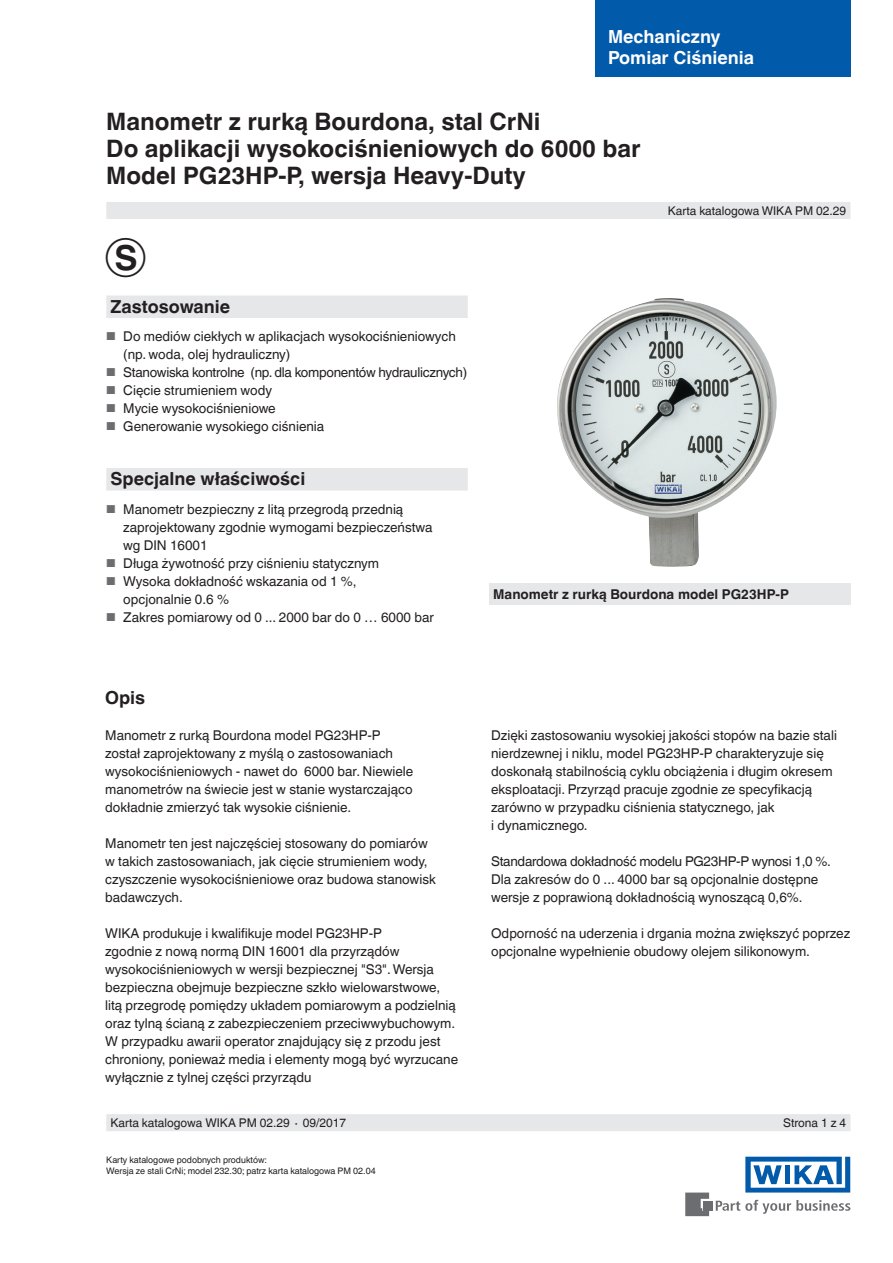
<style>
.page{position:relative;width:893px;height:1263px;background:#fff}
.page>*{position:absolute;margin:0;border:0;box-sizing:border-box;transform-origin:0 0}
.Running_text{font:43.5px "Wika";color:#231f20}
.Headline{font:700 24px "Helvetica World";color:#231f20}
.Subheadline1_grey_fi{font:700 18px "Helvetica World";color:#231f20}
.t1{font:700 18px/21px "Helvetica World";color:#fff}
.Subheadline1{font:700 18px "Helvetica World";color:#231f20}
.Running_text-2{font:13.5px/18px "Helvetica World";color:#231f20}
.Running_text-3{font:13.5px "Helvetica World";letter-spacing:-.02em;color:#231f20}
.Subheadline2{font:700 13.5px "Helvetica World";color:#231f20}
.Small_text{font:12px "Helvetica World";color:#231f20}
.Footnotes{font:9px "Helvetica World";color:#231f20}
.s1{font-size:11.55px;color:#6c6d70}
</style>
<div class="page">
<svg style="left:716px;top:1200px;width:134px;height:14px"></svg>
<div style="left:703px;top:1201px;width:9px;height:9px;background:#6c6d70"></div>
<svg style="left:685px;top:1192px;width:24px;height:24px"></svg>
<svg style="left:745px;top:1157px;width:105px;height:35px"></svg>
<div style="left:595px;top:0;width:255px;height:77px;background:#015aaa"></div>
<div style="left:106px;top:202px;width:744px;height:17px;background:#e6e7e9"></div>
<div style="left:106px;top:1114px;width:744px;height:17px;background:#e6e7e9"></div>
<img style="left:557px;top:298px;width:220px;height:269px">
<div style="left:489px;top:584px;width:362px;height:21px;background:#e6e7e9"></div>
<div style="left:106px;top:295px;width:362px;height:23px;background:#e6e7e9"></div>
<div style="left:106px;top:468px;width:362px;height:22px;background:#e6e7e9"></div>
<h3 class="t1" style="left:608px;top:26px;width:148px">Mechaniczny<br>Pomiar Ciśnienia</h3>
<p class="Headline" style="left:106px;top:108px;width:436px">Manometr z rurką Bourdona, stal CrNi</p>
<p class="Headline" style="left:106px;top:135px;width:536px">Do aplikacji wysokociśnieniowych do 6000 bar</p>
<p class="Headline" style="left:106px;top:162px;width:421px">Model PG23HP-P, wersja Heavy-Duty</p>
<p class="Running_text" style="left:105px;top:236px;width:43px">k</p>
<p class="Small_text" style="left:668px;top:204px;width:180px">Karta katalogowa WIKA PM 02.29</p>
<p class="Subheadline1_grey_fi" style="left:111px;top:296px;width:121px">Zastosowanie</p>
<p class="Running_text-2" style="left:123px;top:328px;width:334px;text-indent:-17px"><span class="s1">■</span> Do mediów ciekłych w aplikacjach wysokociśnieniowych (np. woda, olej hydrauliczny)</p>
<p class="Running_text-3" style="left:106px;top:365px;width:362px"><span class="s1">■</span> Stanowiska kontrolne (np. dla komponentów hydraulicznych)</p>
<p class="Running_text-2" style="left:106px;top:382px;width:167px"><span class="s1">■</span> Cięcie strumieniem wody</p>
<p class="Running_text-2" style="left:106px;top:400px;width:171px"><span class="s1">■</span> Mycie wysokociśnieniowe</p>
<p class="Running_text-2" style="left:106px;top:418px;width:220px"><span class="s1">■</span> Generowanie wysokiego ciśnienia</p>
<p class="Subheadline1_grey_fi" style="left:111px;top:468px;width:196px">Specjalne właściwości</p>
<p class="Running_text-2" style="left:123px;top:500px;width:311px;text-indent:-17px"><span class="s1">■</span> Manometr bezpieczny z litą przegrodą przednią zaprojektowany zgodnie wymogami bezpieczeństwa wg DIN 16001</p>
<p class="Running_text-2" style="left:106px;top:554px;width:274px"><span class="s1">■</span> Długa żywotność przy ciśnieniu statycznym</p>
<p class="Running_text-2" style="left:123px;top:572px;width:235px;text-indent:-17px"><span class="s1">■</span> Wysoka dokładność wskazania od 1 %, opcjonalnie 0.6 %</p>
<p class="Running_text-2" style="left:106px;top:608px;width:329px"><span class="s1">■</span> Zakres pomiarowy od 0 ... 2000 bar do 0 … 6000 bar</p>
<p class="Subheadline2" style="left:493px;top:587px;width:297px">Manometr z rurką Bourdona model PG23HP-P</p>
<p class="Subheadline1" style="left:105px;top:687px;width:42px">Opis</p>
<p class="Running_text-2" style="left:105px;top:726px;width:310px">Manometr z rurką Bourdona model PG23HP-P został zaprojektowany z myślą o zastosowaniach wysokociśnieniowych - nawet do 6000 bar. Niewiele manometrów na świecie jest w stanie wystarczająco dokładnie zmierzyć tak wysokie ciśnienie.</p>
<p class="Running_text-2" style="left:105px;top:834px;width:332px">Manometr ten jest najczęściej stosowany do pomiarów w takich zastosowaniach, jak cięcie strumieniem wody, czyszczenie wysokociśnieniowe oraz budowa stanowisk badawczych.</p>
<p class="Running_text-2" style="left:105px;top:924px;width:355px">WIKA produkuje i kwalifikuje model PG23HP-P<br>zgodnie z nową normą DIN 16001 dla przyrządów wysokociśnieniowych w wersji bezpiecznej "S3". Wersja bezpieczna obejmuje bezpieczne szkło wielowarstwowe, litą przegrodę pomiędzy układem pomiarowym a podzielnią oraz tylną ścianą z zabezpieczeniem przeciwwybuchowym.<br>W przypadku awarii operator znajdujący się z przodu jest chroniony, ponieważ media i elementy mogą być wyrzucane wyłącznie z tylnej części przyrządu</p>
<p class="Small_text" style="left:111px;top:1116px;width:237px">Karta katalogowa WIKA PM 02.29 ∙ 09/2017</p>
<p class="Footnotes" style="left:106px;top:1155px;width:162px">Karty katalogowe podobnych produktów:</p>
<p class="Footnotes" style="left:106px;top:1165px;width:271px">Wersja ze stali CrNi; model 232.30; patrz karta katalogowa PM 02.04</p>
<p class="Running_text-2" style="left:491px;top:726px;width:347px">Dzięki zastosowaniu wysokiej jakości stopów na bazie stali nierdzewnej i niklu, model PG23HP-P charakteryzuje się doskonałą stabilnością cyklu obciążenia i długim okresem eksploatacji. Przyrząd pracuje zgodnie ze specyfikacją zarówno w przypadku ciśnienia statycznego, jak<br>i dynamicznego.</p>
<p class="Running_text-2" style="left:491px;top:852px;width:341px">Standardowa dokładność modelu PG23HP-P wynosi 1,0 %.<br>Dla zakresów do 0 ... 4000 bar są opcjonalnie dostępne wersje z poprawioną dokładnością wynoszącą 0,6%.</p>
<p class="Running_text-2" style="left:491px;top:924px;width:361px">Odporność na uderzenia i drgania można zwiększyć poprzez opcjonalne wypełnienie obudowy olejem silikonowym.</p>
<p class="Small_text" style="left:783px;top:1116px;width:65px">Strona 1 z 4</p>
</div>
